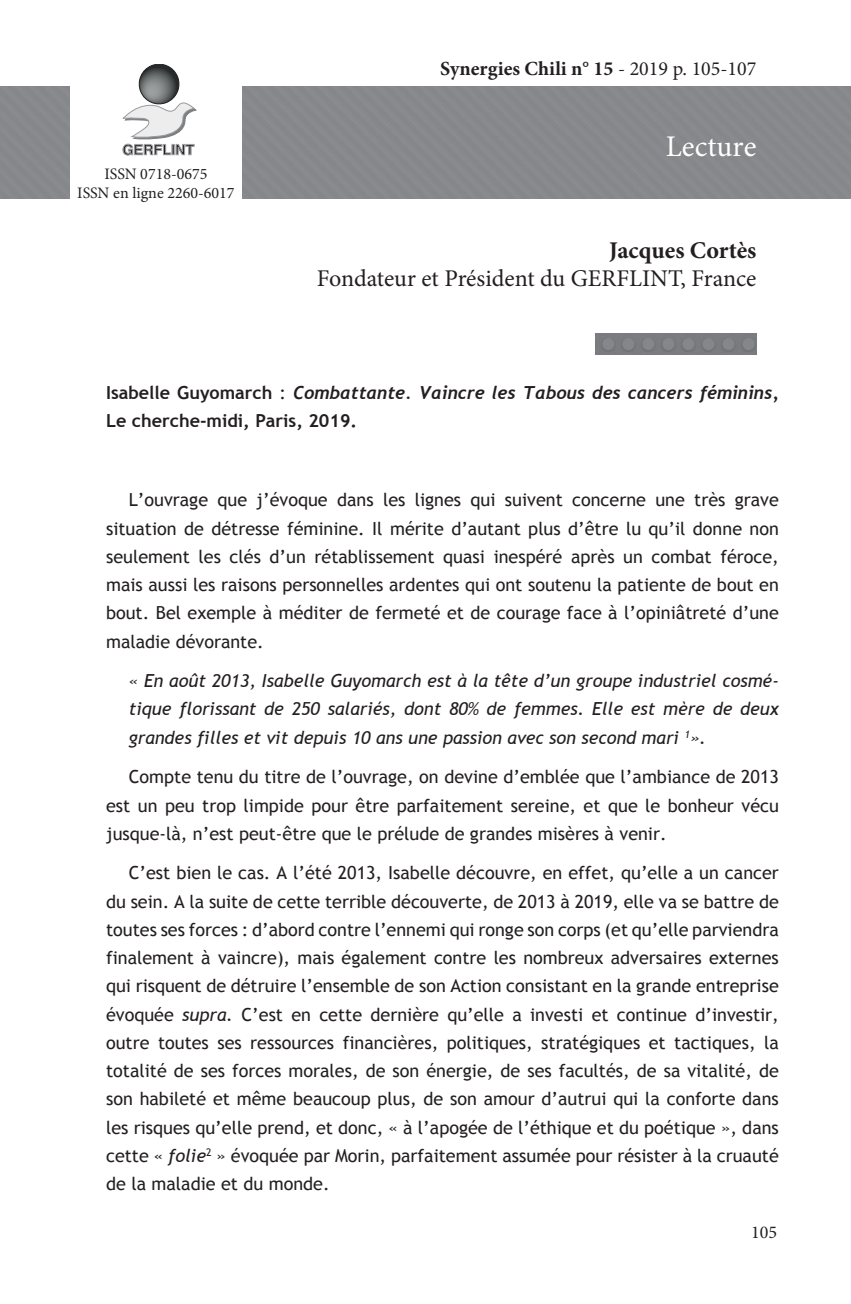
<style>
.page{position:relative;width:851px;height:1304px;background:#fff}
.page>*{position:absolute;margin:0;border:0;box-sizing:border-box;transform-origin:0 0}
.t1{font:30px "Minion Pro";color:#fff}
.t2{font:24px "Minion Pro";color:#231f20}
.t3{font:700 24px "Minion Pro";color:#231f20}
.t4{font:700 20px "Minion Pro";color:#231f20}
.Article_Trebuchet{font:18px/28.2px "Trebuchet MS";color:#231f20;text-align:justify}
.Texte_4mm{font:italic 18px/28.2px "Trebuchet MS";color:#231f20;text-align:justify}
.Article_Trebuchet-2{font:italic 700 18px/28.2px "Trebuchet";color:#231f20}
.t5{font:18px "Minion Pro";color:#231f20}
.t6{font:16px/19.2px "Minion Pro";color:#231f20;text-align:center}
.t7{font:700 14.4px "Helvetica";color:#231f20}
.s1{font-weight:400}
.s2{font-family:"Trebuchet MS";font-style:normal}
.s3{font-family:"Trebuchet MS";font-weight:400;font-style:normal}
.s4{font-style:italic}
</style>
<div class="page">
<img style="left:595px;top:333px;width:161px;height:22px">
<svg style="left:123px;top:64px;width:73px;height:92px"></svg>
<p class="t7" style="left:122px;top:141px;width:73px">GERFLINT</p>
<p class="t6" style="left:77px;top:164px;width:159px">ISSN 0718-0675<br>ISSN en ligne 2260-6017</p>
<p class="t4" style="left:440px;top:55px;width:317px">Synergies Chili n° 15 <span class="s1">- 2019 p. 105-107</span></p>
<p class="t1" style="left:665px;top:126px;width:92px">Lecture</p>
<p class="t3" style="left:609px;top:233px;width:149px">Jacques Cortès</p>
<p class="t2" style="left:317px;top:263px;width:441px">Fondateur et Président du GERFLINT, France</p>
<p class="Article_Trebuchet-2" style="left:106px;top:379px;width:674px"><span class="s2">Isabelle Guyomarch</span> <span class="s3">:</span> Combattante. Vaincre les Tabous des cancers féminins,<br><span class="s2">Le cherche-midi, Paris, 2019.</span></p>
<p class="Article_Trebuchet" style="left:106px;top:486px;width:674px;text-indent:23px">L’ouvrage que j’évoque dans les lignes qui suivent concerne une très grave situation de détresse féminine. Il mérite d’autant plus d’être lu qu’il donne non seulement les clés d’un rétablissement quasi inespéré après un combat féroce, mais aussi les raisons personnelles ardentes qui ont soutenu la patiente de bout en bout. Bel exemple à méditer de fermeté et de courage face à l’opiniâtreté d’une maladie dévorante.</p>
<p class="Texte_4mm" style="left:129px;top:667px;width:651px">« En août 2013, Isabelle Guyomarch est à la tête d’un groupe industriel cosmé&shy;tique florissant de 250 salariés, dont 80% de femmes. Elle est mère de deux grandes filles et vit depuis 10 ans une passion avec son second mari <sup>1</sup>».</p>
<p class="Article_Trebuchet" style="left:106px;top:763px;width:674px;text-indent:23px">Compte tenu du titre de l’ouvrage, on devine d’emblée que l’ambiance de 2013 est un peu trop limpide pour être parfaitement sereine, et que le bonheur vécu jusque-là, n’est peut-être que le prélude de grandes misères à venir.</p>
<p class="Article_Trebuchet" style="left:106px;top:859px;width:674px;text-indent:23px">C’est bien le cas. A l’été 2013, Isabelle découvre, en effet, qu’elle a un cancer du sein. A la suite de cette terrible découverte, de 2013 à 2019, elle va se battre de toutes ses forces : d’abord contre l’ennemi qui ronge son corps (et qu’elle parviendra finalement à vaincre), mais également contre les nombreux adversaires externes qui risquent de détruire l’ensemble de son Action consistant en la grande entreprise évoquée <span class="s4">supra.</span> C’est en cette dernière qu’elle a investi et continue d’investir, outre toutes ses ressources financières, politiques, stratégiques et tactiques, la totalité de ses forces morales, de son énergie, de ses facultés, de sa vitalité, de son habileté et même beaucoup plus, de son amour d’autrui qui la conforte dans les risques qu’elle prend, et donc, « à l’apogée de l’éthique et du poétique », dans cette « <span class="s4">folie</span><sup>2</sup> » évoquée par Morin, parfaitement assumée pour résister à la cruauté de la maladie et du monde.</p>
<p class="t5" style="left:751px;top:1221px;width:27px">105</p>
</div>
